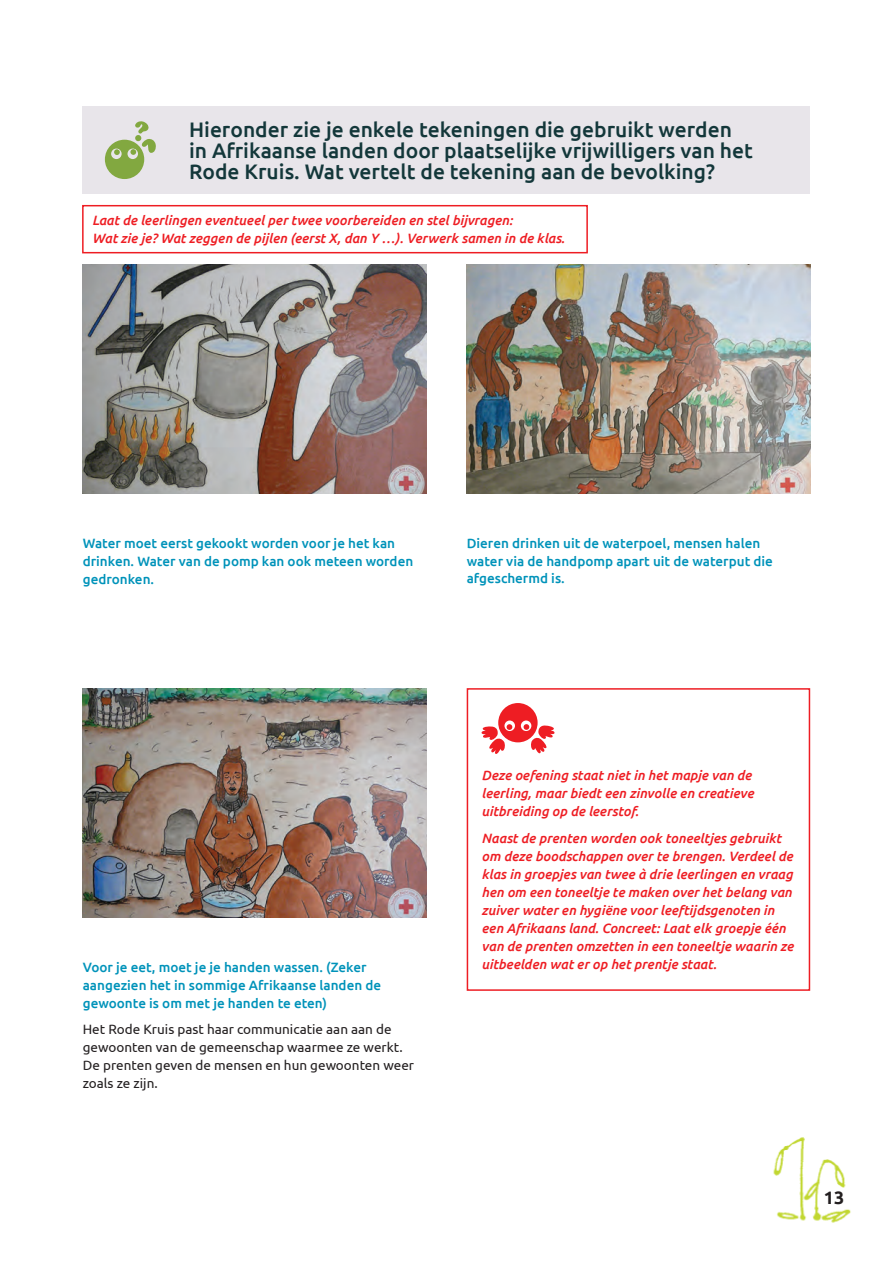
<style>
.page{position:relative;width:893px;height:1263px;background:#fff}
.page>*{position:absolute;margin:0;border:0;box-sizing:border-box;transform-origin:0 0}
.Pictotekst{font:500 21px/21px "Ubuntu";color:#13373a}
.t1{font:700 18px "Ubuntu";color:#231f20}
.Antwoordbody{font:italic 500 13.5px/18px "Ubuntu";color:#ee1d23}
.Antwoordbody-2{font:500 13.5px/18px "Ubuntu";color:#0093ba}
.Body{font:13.5px/18px "Ubuntu";color:#231f20}
</style>
<div class="page">
<div style="left:83px;top:106px;width:727px;height:88px;background:#e8e5ea"></div>
<svg style="left:105px;top:121px;width:51px;height:58px"></svg>
<img style="left:467px;top:264px;width:343px;height:230px">
<img style="left:83px;top:688px;width:343px;height:230px">
<img style="left:83px;top:264px;width:343px;height:230px">
<div style="left:82px;top:205px;width:506px;height:48px;border:2px solid #ee1d23"></div>
<svg style="left:481px;top:703px;width:74px;height:51px"></svg>
<div style="left:467px;top:688px;width:343px;height:303px;border:2px solid #ee1d23"></div>
<img style="left:773px;top:1137px;width:78px;height:86px">
<p class="Pictotekst" style="left:189px;top:119px;width:565px">Hieronder zie je enkele tekeningen die gebruikt werden in Afrikaanse landen door plaatselijke vrijwilligers van het<br>Rode Kruis. Wat vertelt de tekening aan de bevolking?</p>
<p class="Antwoordbody" style="left:92px;top:211px;width:474px">Laat de leerlingen eventueel per twee voorbereiden en stel bijvragen:<br>Wat zie je? Wat zeggen de pijlen (eerst X, dan Y …). Verwerk samen in de klas.</p>
<p class="Antwoordbody-2" style="left:83px;top:533px;width:332px">Water moet eerst gekookt worden voor je het kan drinken. Water van de pomp kan ook meteen worden gedronken.</p>
<p class="Antwoordbody-2" style="left:467px;top:533px;width:308px">Dieren drinken uit de waterpoel, mensen halen water via de handpomp apart uit de waterput die afgeschermd is.</p>
<p class="Antwoordbody-2" style="left:83px;top:957px;width:300px">Voor je eet, moet je je handen wassen. (Zeker aangezien het in sommige Afrikaanse landen de gewoonte is om met je handen te eten)</p>
<p class="Body" style="left:83px;top:1020px;width:333px">Het Rode Kruis past haar communicatie aan aan de gewoonten van de gemeenschap waarmee ze werkt.<br>De prenten geven de mensen en hun gewoonten weer zoals ze zijn.</p>
<p class="Antwoordbody" style="left:482px;top:766px;width:274px">Deze oefening staat niet in het mapje van de leerling, maar biedt een zinvolle en creatieve uitbreiding op de leerstof.</p>
<p class="Antwoordbody" style="left:482px;top:828px;width:313px">Naast de prenten worden ook toneeltjes gebruikt om deze boodschappen over te brengen. Verdeel de klas in groepjes van twee à drie leerlingen en vraag hen om een toneeltje te maken over het belang van zuiver water en hygiëne voor leeftijdsgenoten in een Afrikaans land. Concreet: Laat elk groepje één van de prenten omzetten in een toneeltje waarin ze uitbeelden wat er op het prentje staat.</p>
<h2 class="t1" style="left:824px;top:1187px;width:22px">13</h2>
</div>
